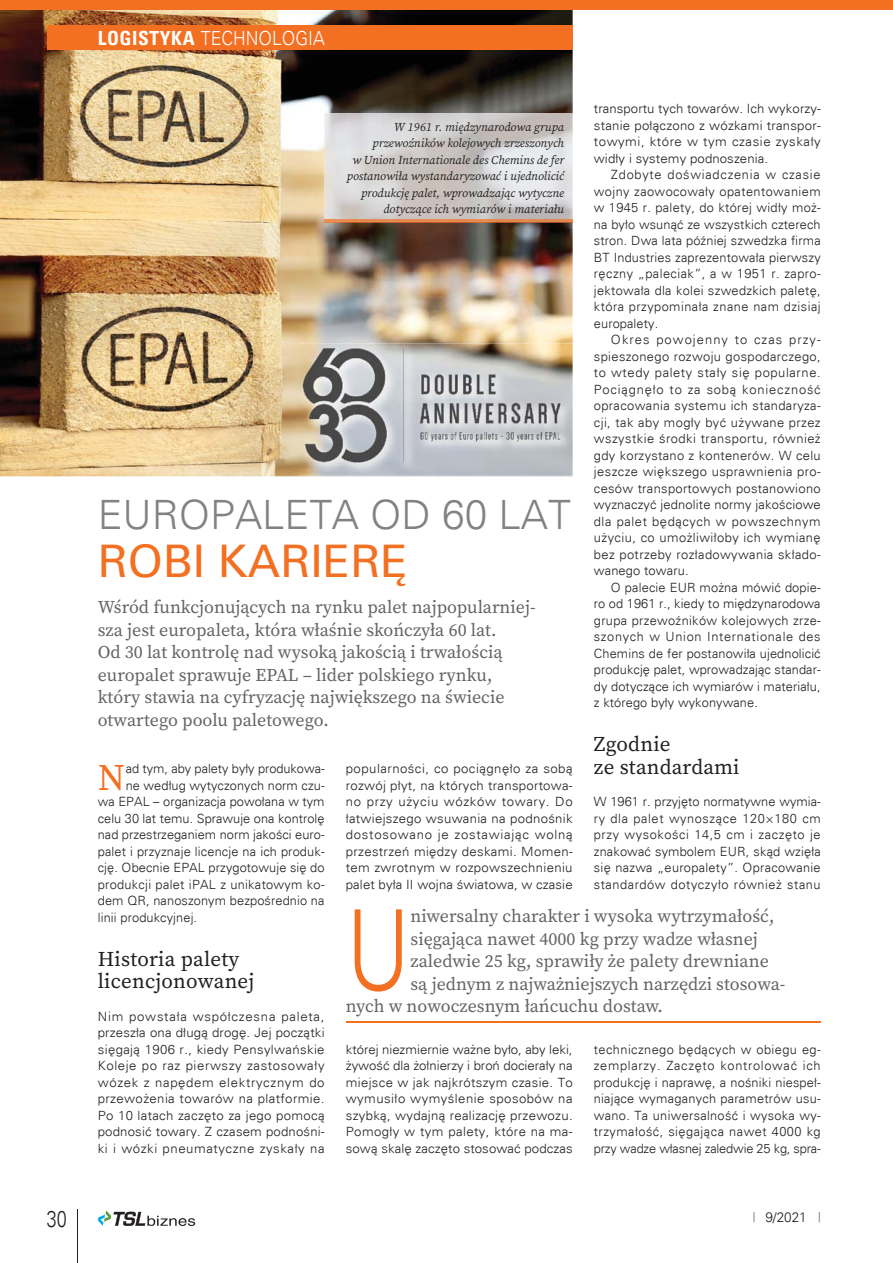
<style>
.page{position:relative;width:893px;height:1263px;background:#fff}
.page>*{position:absolute;margin:0;border:0;box-sizing:border-box;transform-origin:0 0}
.t1{font:300 111.9px "Univers";color:#f36f21;scale:.8 1}
.t2{font:45px "Univers";color:#f36f21}
.t3{font:300 40.5px "Univers";color:#808285}
.t4{font:37.35px "Source Serif Pro";color:#f36f21}
.t5{font:300 22.5px "Univers";color:#231f20;scale:.8 1}
.t6{font:21px/22.5px "Source Serif Pro";letter-spacing:.01em;color:#231f20}
.t7{font:300 19.5px "Univers";color:#fff;scale:.9 1}
.t8{font:18px/22.5px "Source Serif Pro";color:#636466}
.t9{font:300 13.5px "Univers";color:#231f20}
.t10{font:300 12.75px/16.5px "Univers";letter-spacing:.01em;color:#231f20;text-align:justify}
.t11{font:italic 12px/16.5px "Source Serif Pro";color:#231f20;text-align:right}
.s1{font-weight:700;font-stretch:condensed}
.s2{font-family:"Walter PRO";font-weight:400;color:#6d6e70}
</style>
<div class="page">
<img style="left:0;top:9px;width:573px;height:467px">
<img style="left:299px;top:344px;width:274px;height:131px">
<img style="left:297px;top:346px;width:269px;height:118px">
<img style="left:325px;top:113px;width:248px;height:110px">
<img style="left:325px;top:220px;width:248px;height:2px">
<hr style="left:346px;top:1021px;width:475px;height:2px;background:#f36f21">
<hr style="left:77px;top:1209px;width:1px;height:54px;background:#231f20">
<svg style="left:98px;top:1210px;width:97px;height:16px"></svg>
<div style="left:47px;top:26px;width:526px;height:24px;background:#f36f21"></div>
<div style="left:0;top:0;width:893px;height:9px;background:#f36f21"></div>
<h3 class="t7" style="left:98px;top:26px;width:254px"><span class="s1">LOGISTYKA</span> TECHNOLOGIA</h3>
<p class="t10" style="left:594px;top:101px;width:228px">transportu tych towarów. Ich wykorzy&shy;stanie połączono z wózkami transpor&shy;towymi, które w tym czasie zyskały widły i systemy podnoszenia.</p>
<p class="t10" style="left:594px;top:167px;width:228px;text-indent:17px">Zdobyte doświadczenia w czasie wojny zaowocowały opatentowaniem w 1945 r. palety, do której widły moż&shy;na było wsunąć ze wszystkich czterech stron. Dwa lata później szwedzka firma BT Industries zaprezentowała pierwszy ręczny „paleciak”, a w 1951 r. zapro&shy;jektowała dla kolei szwedzkich paletę, która przypominała znane nam dzisiaj europalety.</p>
<p class="t10" style="left:594px;top:332px;width:228px;text-indent:17px">Okres powojenny to czas przy&shy;spieszonego rozwoju gospodarczego, to wtedy palety stały się popularne.<br>Pociągnęło to za sobą konieczność opracowania systemu ich standaryza&shy;cji, tak aby mogły być używane przez wszystkie środki transportu, również gdy korzystano z kontenerów. W celu jeszcze większego usprawnienia pro&shy;cesów transportowych postanowiono wyznaczyć jednolite normy jakościowe dla palet będących w powszechnym użyciu, co umożliwiłoby ich wymianę bez potrzeby rozładowywania składo&shy;wanego towaru.</p>
<p class="t10" style="left:594px;top:579px;width:228px;text-indent:17px">O palecie EUR można mówić dopie&shy;ro od 1961 r., kiedy to międzynarodowa grupa przewoźników kolejowych zrze&shy;szonych w Union Internationale des Chemins de fer postanowiła ujednolicić produkcję palet, wprowadzając standar&shy;dy dotyczące ich wymiarów i materiału, z którego były wykonywane.</p>
<h3 class="t6" style="left:594px;top:734px;width:147px">Zgodnie<br>ze standardami</h3>
<p class="t10" style="left:594px;top:794px;width:228px">W 1961 r. przyjęto normatywne wymia&shy;ry dla palet wynoszące 120×180 cm przy wysokości 14,5 cm i zaczęto je znakować symbolem EUR, skąd wzięła się nazwa „europalety”. Opracowanie standardów dotyczyło również stanu</p>
<p class="t11" style="left:347px;top:119px;width:219px">W 1961 r. międzynarodowa grupa przewoźników kolejowych zrzeszonych<br>w Union Internationale des Chemins de fer postanowiła wystandaryzować i ujednolicić produkcję palet, wprowadzając wytyczne dotyczące ich wymiarów i materiału</p>
<h3 class="t3" style="left:98px;top:490px;width:474px">EUROPALETA OD 60 LAT</h3>
<h2 class="t2" style="left:98px;top:534px;width:312px">ROBI KARIERĘ</h2>
<p class="t8" style="left:98px;top:596px;width:439px">Wśród funkcjonujących na rynku palet najpopularniej&shy;sza jest europaleta, która właśnie skończyła 60 lat.<br>Od 30 lat kontrolę nad wysoką jakością i trwałością europalet sprawuje EPAL – lider polskiego rynku, który stawia na cyfryzację największego na świecie otwartego poolu paletowego.</p>
<h3 class="t4" style="left:98px;top:759px;width:29px">N</h3>
<p class="t10" style="left:126px;top:761px;width:200px">ad tym, aby palety były produkowa-</p>
<p class="t10" style="left:346px;top:761px;width:228px">popularności, co pociągnęło za sobą rozwój płyt, na których transportowa&shy;no przy użyciu wózków towary. Do łatwiejszego wsuwania na podnośnik dostosowano je zostawiając wolną przestrzeń między deskami. Momen&shy;tem zwrotnym w rozpowszechnieniu palet była II wojna światowa, w czasie</p>
<p class="t10" style="left:126px;top:777px;width:200px">ne według wytyczonych norm czu-</p>
<p class="t10" style="left:98px;top:794px;width:228px">wa EPAL – organizacja powołana w tym</p>
<p class="t10" style="left:98px;top:810px;width:228px">celu 30 lat temu. Sprawuje ona kontrolę</p>
<p class="t10" style="left:98px;top:827px;width:228px">nad przestrzeganiem norm jakości euro-</p>
<p class="t10" style="left:98px;top:843px;width:228px">palet i przyznaje licencje na ich produk-</p>
<p class="t10" style="left:98px;top:860px;width:228px">cję. Obecnie EPAL przygotowuje się do</p>
<p class="t10" style="left:98px;top:876px;width:228px">produkcji palet iPAL z unikatowym ko-</p>
<p class="t10" style="left:98px;top:893px;width:228px">dem QR, nanoszonym bezpośrednio na</p>
<p class="t10" style="left:98px;top:909px;width:101px">linii produkcyjnej.</p>
<h3 class="t6" style="left:98px;top:948px;width:158px">Historia palety licencjonowanej</h3>
<p class="t10" style="left:98px;top:1008px;width:228px">Nim powstała współczesna paleta, przeszła ona długą drogę. Jej początki sięgają 1906 r., kiedy Pensylwańskie Koleje po raz pierwszy zastosowały wózek z napędem elektrycznym do przewożenia towarów na platformie.<br>Po 10 latach zaczęto za jego pomocą podnosić towary. Z czasem podnośni&shy;ki i wózki pneumatyczne zyskały na</p>
<h1 class="t1" style="left:346px;top:883px;width:82px">U</h1>
<h3 class="t8" style="left:410px;top:906px;width:365px">niwersalny charakter i wysoka wytrzymałość,</h3>
<h3 class="t8" style="left:410px;top:928px;width:349px">sięgająca nawet 4000 kg przy wadze własnej</h3>
<h3 class="t8" style="left:410px;top:951px;width:360px">zaledwie 25 kg, sprawiły że palety drewniane</h3>
<h3 class="t8" style="left:410px;top:973px;width:377px">są jednym z najważniejszych narzędzi stosowa-</h3>
<h3 class="t8" style="left:346px;top:996px;width:319px">nych w nowoczesnym łańcuchu dostaw.</h3>
<p class="t10" style="left:346px;top:1041px;width:228px">której niezmiernie ważne było, aby leki, żywość dla żołnierzy i broń docierały na miejsce w jak najkrótszym czasie. To wymusiło wymyślenie sposobów na szybką, wydajną realizację przewozu.<br>Pomogły w tym palety, które na ma&shy;sową skalę zaczęto stosować podczas</p>
<p class="t10" style="left:594px;top:1041px;width:228px">technicznego będących w obiegu eg&shy;zemplarzy. Zaczęto kontrolować ich produkcję i naprawę, a nośniki niespeł&shy;niające wymaganych parametrów usu&shy;wano. Ta uniwersalność i wysoka wy&shy;trzymałość, sięgająca nawet 4000 kg przy wadze własnej zaledwie 25 kg, spra-</p>
<h3 class="t5" style="left:47px;top:1205px;width:27px">30</h3>
<p class="t9" style="left:753px;top:1208px;width:70px"><span class="s2">|</span> 9/2021 <span class="s2">|</span></p>
</div>
